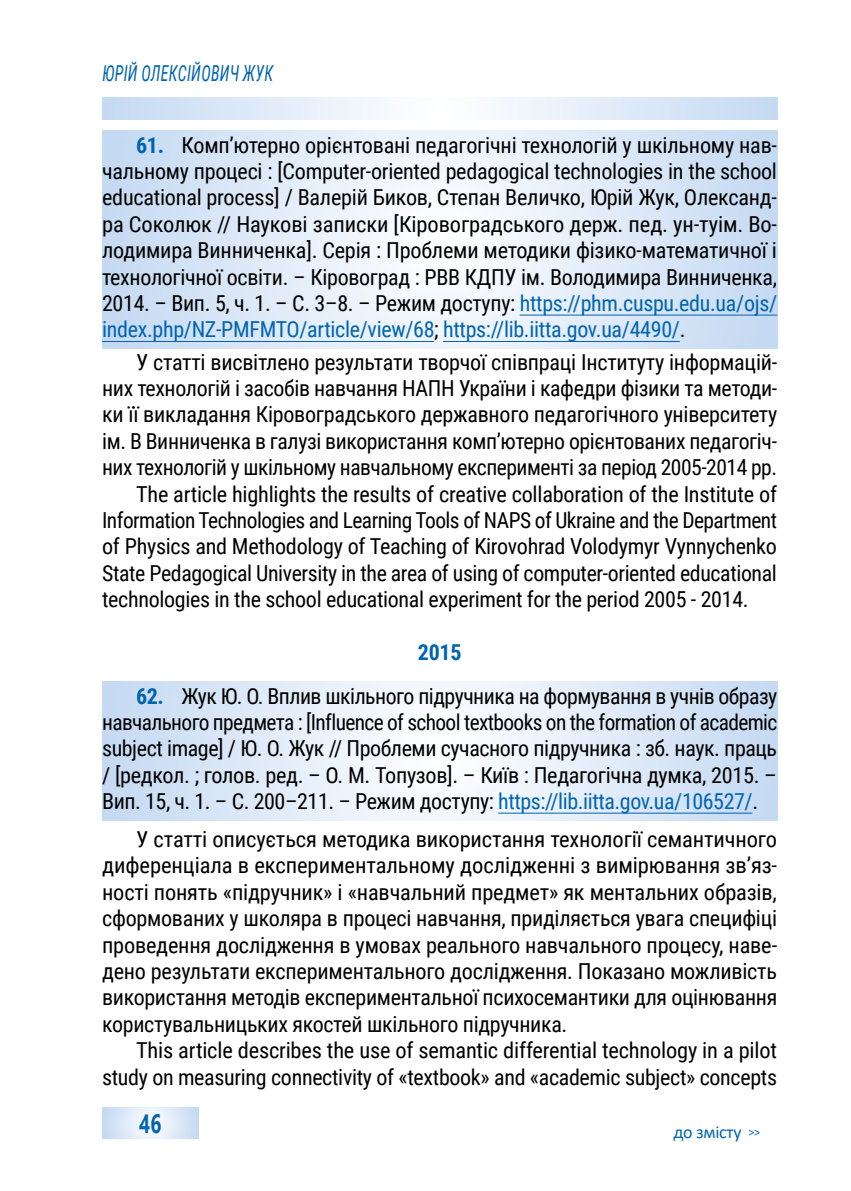
<style>
.page{position:relative;width:851px;height:1191px;background:#fff}
.page>*{position:absolute;margin:0;border:0;box-sizing:border-box;transform-origin:0 0}
.t1{font:700 26.4px "Segoe UI";color:#0064b0;scale:.73 1}
.t2{font:22px/26.4px "Roboto Condensed";letter-spacing:-.015em;color:#000;text-align:justify}
.t3{font:italic 22px "Roboto Condensed";letter-spacing:.02em;color:#0064b0;scale:.73 1}
.t4{font:700 22px "Roboto Condensed";color:#0064b0}
.t5{font:18px "Calibri";letter-spacing:-.015em;color:#0064b0}
.s1{font-weight:700;color:#0064b0}
.s2{color:#0064b0}
.s3{font-size:12px}
</style>
<div class="page">
<svg style="left:102px;top:98px;width:675px;height:21px"></svg>
<svg style="left:102px;top:1107px;width:96px;height:31px"></svg>
<svg style="left:102px;top:130px;width:675px;height:219px"></svg>
<hr style="left:519px;top:315px;width:258px;height:1px;background:#0064b0">
<hr style="left:102px;top:341px;width:332px;height:1px;background:#0064b0">
<hr style="left:443px;top:341px;width:236px;height:1px;background:#0064b0">
<svg style="left:102px;top:681px;width:675px;height:139px"></svg>
<hr style="left:498px;top:813px;width:254px;height:1px;background:#0064b0">
<p class="t3" style="left:102px;top:58px;width:235px">ЮРІЙ ОЛЕКСІЙОВИЧ ЖУК</p>
<p class="t2" style="left:102px;top:131px;width:676px;text-indent:34px"><span class="s1">61.</span> Комп’ютерно орієнтовані педагогічні технологій у шкільному нав&shy;чальному процесі : [Computer-oriented pedagogical technologies in the school educational process] / Валерій Биков, Степан Величко, Юрій Жук, Олександ&shy;ра Соколюк // Наукові записки [Кіровоградського держ. пед. ун-туім. Во&shy;лодимира Винниченка]. Серія : Проблеми методики фізико-математичної і технологічної освіти. – Кіровоград : РВВ КДПУ ім. Володимира Винниченка, 2014. – Вип. 5, ч. 1. – С. 3–8. – Режим доступу: <span class="s2">https://phm.cuspu.edu.ua/ojs/ index.php/NZ-PMFMTO/article/view/68</span>; <span class="s2">https://lib.iitta.gov.ua/4490/</span>.</p>
<p class="t2" style="left:136px;top:348px;width:642px">У статті висвітлено результати творчої співпраці Інституту інформацій-</p>
<p class="t2" style="left:102px;top:374px;width:676px">них технологій і засобів навчання НАПН України і кафедри фізики та методи-</p>
<p class="t2" style="left:102px;top:400px;width:676px">ки її викладання Кіровоградського державного педагогічного університету</p>
<p class="t2" style="left:102px;top:427px;width:676px">ім. В Винниченка в галузі використання комп’ютерно орієнтованих педагогіч-</p>
<p class="t2" style="left:102px;top:453px;width:676px">них технологій у шкільному навчальному експерименті за період 2005-2014 рр.</p>
<p class="t2" style="left:136px;top:480px;width:642px">The article highlights the results of creative collaboration of the Institute of</p>
<p class="t2" style="left:102px;top:506px;width:676px">Information Technologies and Learning Tools of NAPS of Ukraine and the Department</p>
<p class="t2" style="left:102px;top:532px;width:676px">of Physics and Methodology of Teaching of Kirovohrad Volodymyr Vynnychenko</p>
<p class="t2" style="left:102px;top:559px;width:676px">State Pedagogical University in the area of using of computer-oriented educational</p>
<p class="t2" style="left:102px;top:585px;width:648px">technologies in the school educational experiment for the period 2005 - 2014.</p>
<p class="t4" style="left:418px;top:637px;width:45px">2015</p>
<p class="t2" style="left:102px;top:681px;width:676px;text-indent:34px"><span class="s1">62.</span> Жук Ю. О. Вплив шкільного підручника на формування в учнів образу навчального предмета : [Influence of school textbooks on the formation of academic subject image] / Ю. О. Жук // Проблеми сучасного підручника : зб. наук. праць / [редкол. ; голов. ред. – О. М. Топузов]. – Київ : Педагогічна думка, 2015. – Вип. 15, ч. 1. – С. 200–211. – Режим доступу: <span class="s2">https://lib.iitta.gov.ua/106527/</span>.</p>
<p class="t2" style="left:102px;top:825px;width:676px;text-indent:34px">У статті описується методика використання технології семантичного диференціала в експериментальному дослідженні з вимірювання зв’яз&shy;ності понять «підручник» і «навчальний предмет» як ментальних образів, сформованих у школяра в процесі навчання, приділяється увага специфіці проведення дослідження в умовах реального навчального процесу, наве&shy;дено результати експериментального дослідження. Показано можливість використання методів експериментальної психосемантики для оцінювання користувальницьких якостей шкільного підручника.</p>
<p class="t2" style="left:102px;top:1036px;width:676px;text-align:right">This article describes the use of semantic differential technology in a pilot study on measuring connectivity of «textbook» and «academic subject» concepts</p>
<p class="t5" style="left:673px;top:1119px;width:88px">до змісту <span class="s3">&gt;&gt;</span></p>
<p class="t1" style="left:139px;top:1098px;width:32px">46</p>
</div>
